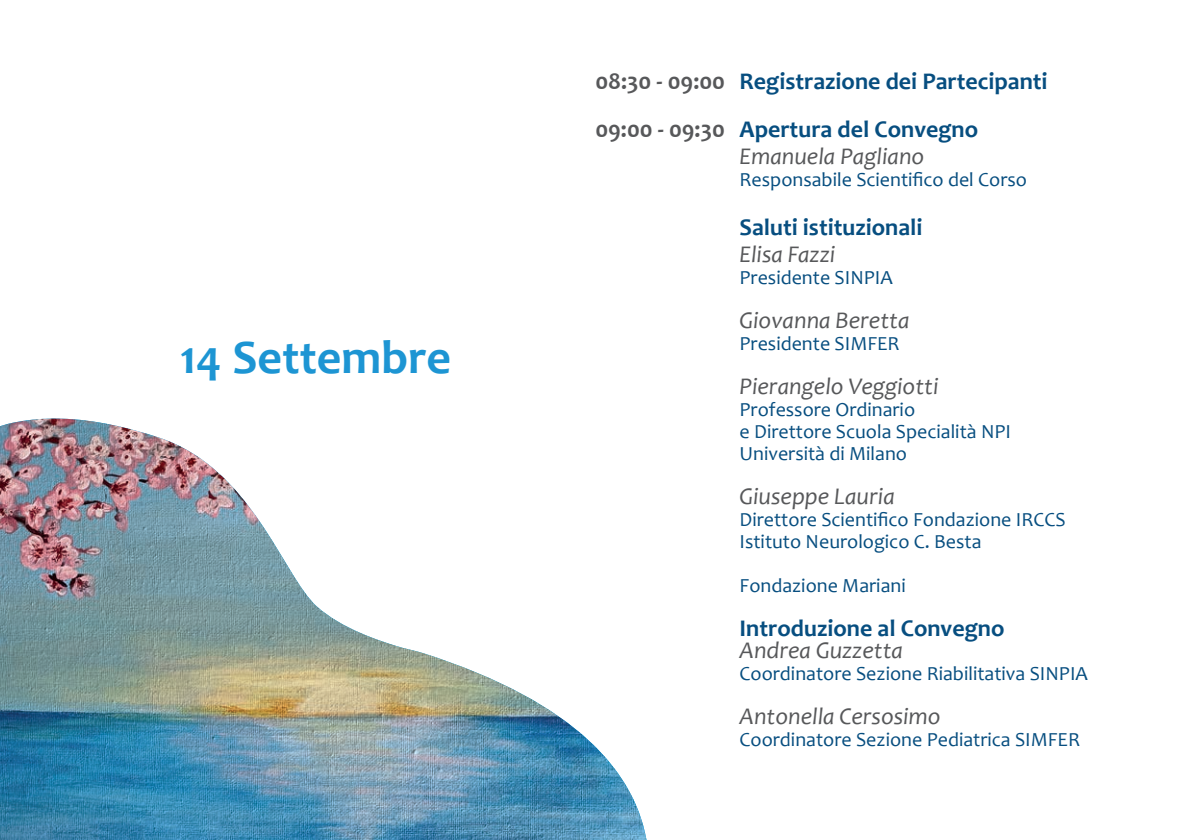
<style>
.page{position:relative;width:1191px;height:840px;background:#fff}
.page>*{position:absolute;margin:0;border:0;box-sizing:border-box;transform-origin:0 0}
.t1{font:700 48px "Candara";color:#1d95d3}
.t2{font:700 24px/47px "Candara";color:#074e80}
.t3{font:italic 24px "Candara";color:#57585a}
.t4{font:20px/22px "Candara";color:#074e80}
.s1{color:#57585a}
</style>
<div class="page">
<img style="left:0;top:418px;width:646px;height:421px">
<h1 class="t1" style="left:180px;top:326px;width:272px">14 Settembre</h1>
<p class="t2" style="left:595px;top:58px;width:453px"><span class="s1">08:30 - 09:00</span> Registrazione dei Partecipanti<br><span class="s1">09:00 - 09:30</span> Apertura del Convegno</p>
<p class="t3" style="left:739px;top:141px;width:186px">Emanuela Pagliano</p>
<p class="t4" style="left:739px;top:168px;width:289px">Responsabile Scientifico del Corso</p>
<p class="t2" style="left:739px;top:203px;width:184px">Saluti istituzionali</p>
<p class="t3" style="left:739px;top:239px;width:97px">Elisa Fazzi</p>
<p class="t4" style="left:739px;top:266px;width:155px">Presidente SINPIA</p>
<p class="t3" style="left:739px;top:305px;width:172px">Giovanna Beretta</p>
<p class="t4" style="left:739px;top:332px;width:162px">Presidente SIMFER</p>
<p class="t3" style="left:739px;top:371px;width:201px">Pierangelo Veggiotti</p>
<p class="t4" style="left:739px;top:398px;width:273px">Professore Ordinario<br>e Direttore Scuola Specialità NPI<br>Università di Milano</p>
<p class="t3" style="left:739px;top:481px;width:157px">Giuseppe Lauria</p>
<p class="t4" style="left:739px;top:508px;width:327px">Direttore Scientifico Fondazione IRCCS<br>Istituto Neurologico C. Besta</p>
<p class="t4" style="left:739px;top:574px;width:168px">Fondazione Mariani</p>
<p class="t2" style="left:739px;top:604px;width:266px">Introduzione al Convegno</p>
<p class="t3" style="left:739px;top:635px;width:165px">Andrea Guzzetta</p>
<p class="t4" style="left:739px;top:662px;width:350px">Coordinatore Sezione Riabilitativa SINPIA</p>
<p class="t3" style="left:739px;top:701px;width:202px">Antonella Cersosimo</p>
<p class="t4" style="left:739px;top:728px;width:342px">Coordinatore Sezione Pediatrica SIMFER</p>
</div>
